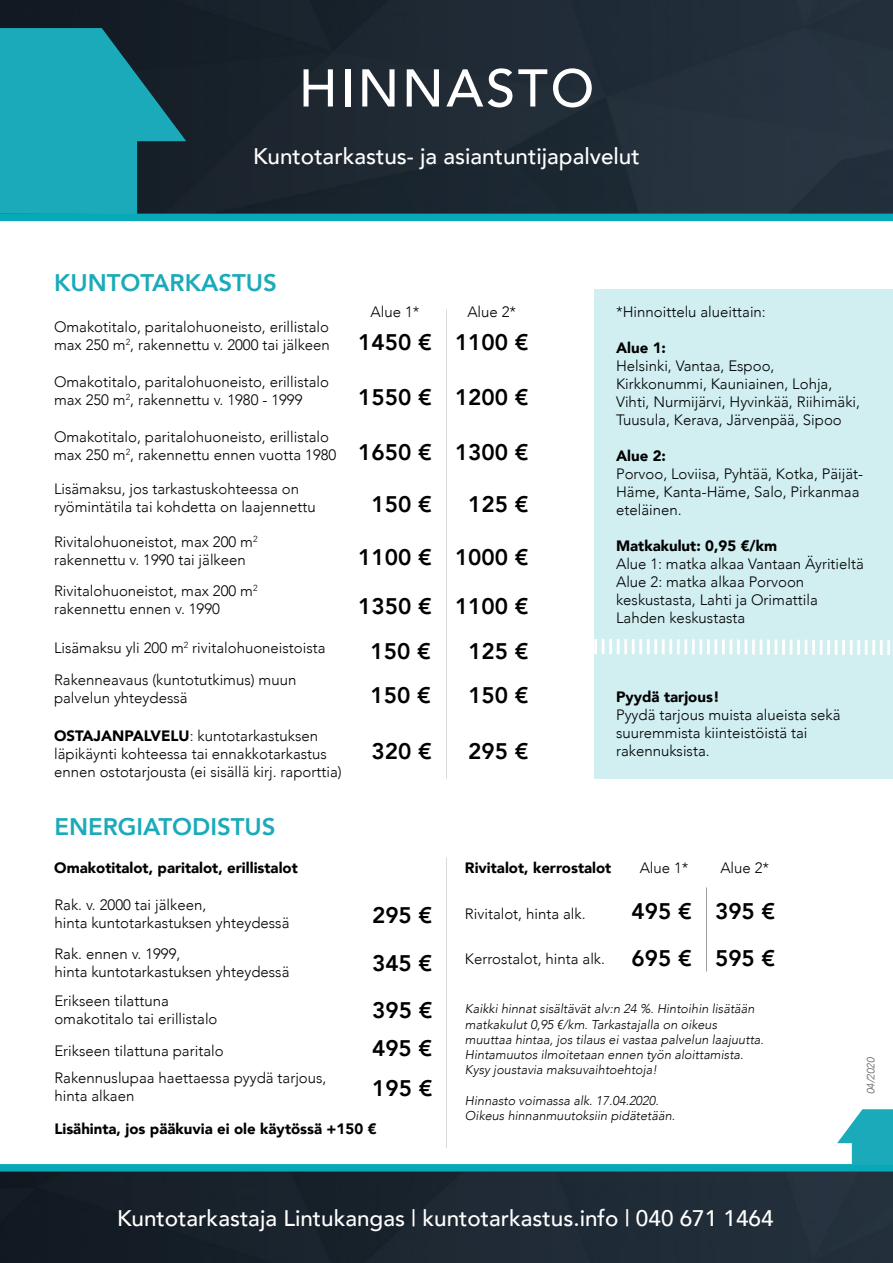
<style>
.page{position:relative;width:893px;height:1263px;background:#fff}
.page>*{position:absolute;margin:0;border:0;box-sizing:border-box;transform-origin:0 0}
.t1{font:500 52.5px "Avenir";letter-spacing:.05em;color:#fff}
.t2{font:800 24px "Avenir";color:#1aaaba}
.t3{font:800 22.5px "Avenir";color:#000}
.t4{font:500 22.5px "Avenir";color:#fff}
.t5{font:300 15px/18px "Avenir";color:#000}
.t6{font:900 15px "Avenir";color:#000}
.t7{font:italic 300 12.75px/15.3px "Avenir";color:#000}
.t8{font:italic 300 10.5px "Avenir";color:#575756}
.s1{font-weight:900}
.s2{font-weight:800;font-size:22.5px}
</style>
<div class="page">
<hr style="left:446px;top:309px;width:1px;height:470px;background:#dadada">
<div style="left:594px;top:289px;width:299px;height:490px;background:#d1eef1"></div>
<hr style="left:446px;top:857px;width:1px;height:291px;background:#dadada">
<hr style="left:706px;top:887px;width:1px;height:84px;background:#9d9d9c">
<hr style="left:594px;top:639px;width:3px;height:15px;background:#fff">
<hr style="left:602px;top:639px;width:3px;height:15px;background:#fff">
<hr style="left:609px;top:639px;width:3px;height:15px;background:#fff">
<hr style="left:617px;top:639px;width:3px;height:15px;background:#fff">
<hr style="left:624px;top:639px;width:3px;height:15px;background:#fff">
<hr style="left:632px;top:639px;width:3px;height:15px;background:#fff">
<hr style="left:639px;top:639px;width:3px;height:15px;background:#fff">
<hr style="left:647px;top:639px;width:3px;height:15px;background:#fff">
<hr style="left:654px;top:639px;width:3px;height:15px;background:#fff">
<hr style="left:662px;top:639px;width:3px;height:15px;background:#fff">
<hr style="left:669px;top:639px;width:3px;height:15px;background:#fff">
<hr style="left:677px;top:639px;width:3px;height:15px;background:#fff">
<hr style="left:684px;top:639px;width:3px;height:15px;background:#fff">
<hr style="left:692px;top:639px;width:3px;height:15px;background:#fff">
<hr style="left:699px;top:639px;width:3px;height:15px;background:#fff">
<hr style="left:707px;top:639px;width:3px;height:15px;background:#fff">
<hr style="left:714px;top:639px;width:3px;height:15px;background:#fff">
<hr style="left:722px;top:639px;width:3px;height:15px;background:#fff">
<hr style="left:729px;top:639px;width:3px;height:15px;background:#fff">
<hr style="left:737px;top:639px;width:3px;height:15px;background:#fff">
<hr style="left:744px;top:639px;width:3px;height:15px;background:#fff">
<hr style="left:752px;top:639px;width:3px;height:15px;background:#fff">
<hr style="left:759px;top:639px;width:3px;height:15px;background:#fff">
<hr style="left:767px;top:640px;width:3px;height:15px;background:#fff">
<svg style="left:775px;top:640px;width:2px;height:15px"></svg>
<hr style="left:782px;top:640px;width:3px;height:15px;background:#fff">
<svg style="left:790px;top:640px;width:2px;height:15px"></svg>
<hr style="left:797px;top:640px;width:3px;height:15px;background:#fff">
<svg style="left:805px;top:640px;width:2px;height:15px"></svg>
<hr style="left:812px;top:640px;width:3px;height:15px;background:#fff">
<svg style="left:820px;top:640px;width:2px;height:15px"></svg>
<hr style="left:827px;top:640px;width:3px;height:15px;background:#fff">
<hr style="left:835px;top:640px;width:3px;height:15px;background:#fff">
<hr style="left:842px;top:640px;width:3px;height:15px;background:#fff">
<hr style="left:850px;top:640px;width:3px;height:15px;background:#fff">
<hr style="left:857px;top:640px;width:3px;height:15px;background:#fff">
<hr style="left:865px;top:640px;width:3px;height:15px;background:#fff">
<hr style="left:872px;top:640px;width:3px;height:15px;background:#fff">
<hr style="left:880px;top:640px;width:3px;height:15px;background:#fff">
<hr style="left:887px;top:640px;width:3px;height:15px;background:#fff">
<img style="left:0;top:0;width:893px;height:214px">
<div style="left:0;top:214px;width:893px;height:7px;background:#07a8b8"></div>
<svg style="left:0;top:28px;width:186px;height:186px;background:#188997"></svg>
<img style="left:0;top:1171px;width:893px;height:92px">
<div style="left:0;top:1164px;width:893px;height:7px;background:#07a8b8"></div>
<svg style="left:837px;top:1109px;width:56px;height:56px"></svg>
<h1 class="t1" style="left:299px;top:66px;width:297px">HINNASTO</h1>
<h3 class="t4" style="left:253px;top:147px;width:388px">Kuntotarkastus- ja asiantuntijapalvelut</h3>
<h2 class="t2" style="left:54px;top:269px;width:225px">KUNTOTARKASTUS</h2>
<p class="t5" style="left:54px;top:318px;width:277px">Omakotitalo, paritalohuoneisto, erillistalo max 250 m<sup>2</sup>, rakennettu v. 2000 tai jälkeen</p>
<p class="t5" style="left:54px;top:373px;width:277px">Omakotitalo, paritalohuoneisto, erillistalo max 250 m<sup>2</sup>, rakennettu v. 1980 - 1999</p>
<p class="t5" style="left:54px;top:428px;width:284px">Omakotitalo, paritalohuoneisto, erillistalo max 250 m<sup>2</sup>, rakennettu ennen vuotta 1980</p>
<p class="t5" style="left:54px;top:481px;width:263px">Lisämaksu, jos tarkastuskohteessa on ryömintätila tai kohdetta on laajennettu</p>
<p class="t5" style="left:54px;top:533px;width:205px">Rivitalohuoneistot, max 200 m<sup>2 </sup>rakennettu v. 1990 tai jälkeen</p>
<p class="t5" style="left:54px;top:583px;width:205px">Rivitalohuoneistot, max 200 m<sup>2 </sup>rakennettu ennen v. 1990</p>
<p class="t5" style="left:371px;top:303px;width:50px">Alue 1*</p>
<p class="t5" style="left:467px;top:303px;width:50px">Alue 2*</p>
<h3 class="t3" style="left:455px;top:329px;width:75px">1100 €</h3>
<h3 class="t3" style="left:455px;top:384px;width:75px">1200 €</h3>
<h3 class="t3" style="left:455px;top:439px;width:75px">1300 €</h3>
<h3 class="t3" style="left:358px;top:329px;width:75px">1450 €</h3>
<h3 class="t3" style="left:358px;top:384px;width:75px">1550 €</h3>
<h3 class="t3" style="left:358px;top:439px;width:75px">1650 €</h3>
<h3 class="t3" style="left:372px;top:491px;width:62px">150 €</h3>
<h3 class="t3" style="left:468px;top:491px;width:62px">125 €</h3>
<h3 class="t3" style="left:358px;top:544px;width:75px">1100 €</h3>
<h3 class="t3" style="left:358px;top:593px;width:75px">1350 €</h3>
<h3 class="t3" style="left:455px;top:544px;width:75px">1000 €</h3>
<h3 class="t3" style="left:455px;top:593px;width:75px">1100 €</h3>
<p class="t5" style="left:54px;top:632px;width:273px;line-height:32.1px">Lisämaksu yli 200 m<sup>2</sup> rivitalohuoneistoista<br>Rakenneavaus (kuntotutkimus) muun</p>
<p class="t5" style="left:54px;top:689px;width:135px">palvelun yhteydessä</p>
<h3 class="t3" style="left:370px;top:682px;width:62px">150 €</h3>
<h3 class="t3" style="left:468px;top:682px;width:62px">150 €</h3>
<p class="t5" style="left:54px;top:727px;width:289px"><span class="s1">OSTAJANPALVELU</span>: kuntotarkastuksen läpikäynti kohteessa tai ennakkotarkastus ennen ostotarjousta (ei sisällä kirj. raporttia)</p>
<h3 class="t3" style="left:370px;top:638px;width:62px">150 €</h3>
<h3 class="t3" style="left:468px;top:638px;width:62px">125 €</h3>
<h3 class="t3" style="left:372px;top:738px;width:62px">320 €</h3>
<h3 class="t3" style="left:468px;top:738px;width:62px">295 €</h3>
<h2 class="t2" style="left:54px;top:812px;width:223px">ENERGIATODISTUS</h2>
<p class="t5" style="left:616px;top:303px;width:151px">*Hinnoittelu alueittain:</p>
<p class="t6" style="left:616px;top:342px;width:51px">Alue 1:</p>
<p class="t5" style="left:616px;top:357px;width:246px">Helsinki, Vantaa, Espoo, Kirkkonummi, Kauniainen, Lohja, Vihti, Nurmijärvi, Hyvinkää, Riihimäki, Tuusula, Kerava, Järvenpää, Sipoo</p>
<p class="t6" style="left:616px;top:450px;width:51px">Alue 2:</p>
<p class="t5" style="left:616px;top:465px;width:249px">Porvoo, Loviisa, Pyhtää, Kotka, Päijät-<br>Häme, Kanta-Häme, Salo, Pirkanmaa eteläinen.</p>
<p class="t6" style="left:616px;top:540px;width:163px">Matkakulut: 0,95 €/km</p>
<p class="t5" style="left:616px;top:555px;width:249px">Alue 1: matka alkaa Vantaan Äyritieltä<br>Alue 2: matka alkaa Porvoon keskustasta, Lahti ja Orimattila<br>Lahden keskustasta</p>
<p class="t6" style="left:616px;top:690px;width:105px">Pyydä tarjous!</p>
<p class="t5" style="left:616px;top:706px;width:226px">Pyydä tarjous muista alueista sekä suuremmista kiinteistöistä tai rakennuksista.</p>
<p class="t6" style="left:54px;top:861px;width:245px">Omakotitalot, paritalot, erillistalot</p>
<p class="t5" style="left:54px;top:896px;width:237px">Rak. v. 2000 tai jälkeen,<br>hinta kuntotarkastuksen yhteydessä</p>
<h3 class="t3" style="left:372px;top:902px;width:62px">295 €</h3>
<p class="t5" style="left:54px;top:945px;width:237px">Rak. ennen v. 1999,<br>hinta kuntotarkastuksen yhteydessä</p>
<h3 class="t3" style="left:372px;top:950px;width:62px">345 €</h3>
<p class="t5" style="left:54px;top:992px;width:165px">Erikseen tilattuna omakotitalo tai erillistalo</p>
<h3 class="t3" style="left:372px;top:997px;width:62px">395 €</h3>
<p class="t5" style="left:54px;top:1042px;width:171px">Erikseen tilattuna paritalo</p>
<h3 class="t3" style="left:372px;top:1035px;width:62px">495 €</h3>
<p class="t5" style="left:54px;top:1069px;width:274px">Rakennuslupaa haettaessa pyydä tarjous, hinta alkaen</p>
<h3 class="t3" style="left:372px;top:1075px;width:62px">195 €</h3>
<p class="t6" style="left:54px;top:1123px;width:324px">Lisähinta, jos pääkuvia ei ole käytössä +150 €</p>
<p class="t6" style="left:465px;top:861px;width:148px">Rivitalot, kerrostalot</p>
<p class="t5" style="left:640px;top:859px;width:50px">Alue 1*</p>
<p class="t5" style="left:720px;top:859px;width:50px">Alue 2*</p>
<h3 class="t3" style="left:715px;top:898px;width:62px">395 €</h3>
<p class="t5" style="left:465px;top:950px;width:312px">Kerrostalot, hinta alk. <span class="s2">695 € 595 €</span></p>
<p class="t7" style="left:465px;top:1002px;width:300px">Kaikki hinnat sisältävät alv:n 24 %. Hintoihin lisätään matkakulut 0,95 €/km. Tarkastajalla on oikeus muuttaa hintaa, jos tilaus ei vastaa palvelun laajuutta.<br>Hintamuutos ilmoitetaan ennen työn aloittamista.<br>Kysy joustavia maksuvaihtoehtoja!</p>
<p class="t7" style="left:465px;top:1094px;width:212px">Hinnasto voimassa alk. 17.04.2020.<br>Oikeus hinnanmuutoksiin pidätetään.</p>
<h3 class="t3" style="left:632px;top:898px;width:62px">495 €</h3>
<p class="t5" style="left:465px;top:905px;width:122px">Rivitalot, hinta alk.</p>
<h3 class="t4" style="left:117px;top:1209px;width:658px">Kuntotarkastaja Lintukangas | kuntotarkastus.info | 040 671 1464</h3>
<p class="t8" style="left:866px;top:1094px;width:38px;rotate:-90deg">04/2020</p>
</div>
